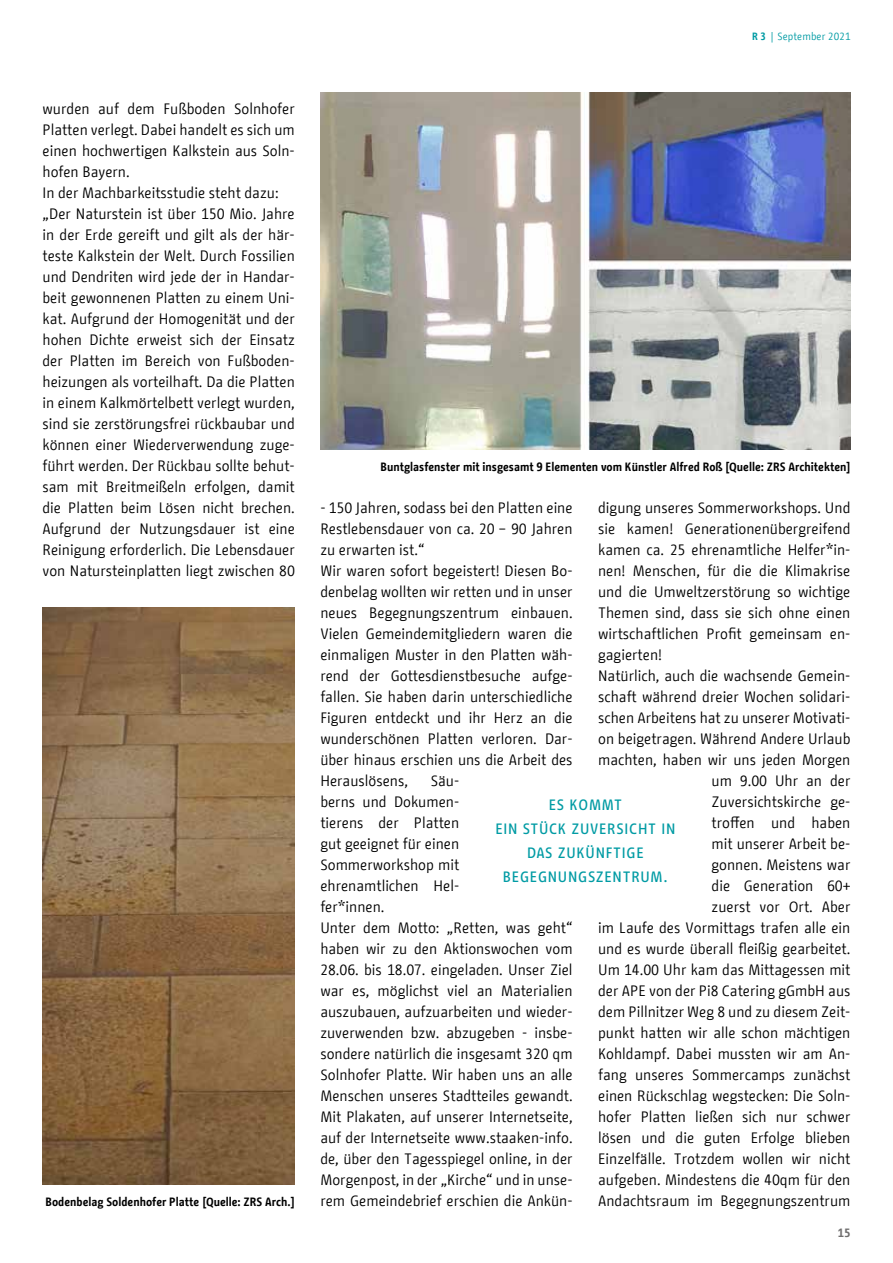
<style>
.page{position:relative;width:893px;height:1263px;background:#fff}
.page>*{position:absolute;margin:0;border:0;box-sizing:border-box;transform-origin:0 0}
.t1{font:15px/21px "BMF Change";color:#000}
.t2{font:500 15px/24px "BMF Change";letter-spacing:.05em;color:#009ba4;text-align:center}
.t3{font:700 12px "BMF Change";color:#000}
.t4{font:700 12px "BMF Change";color:#706f6f}
.t5{font:10.5px "BMF Change";letter-spacing:.01em;color:#009ba4}
.s1{font-weight:700}
</style>
<div class="page">
<img style="left:320px;top:93px;width:530px;height:357px">
<img style="left:43px;top:607px;width:252px;height:578px">
<p class="t5" style="left:752px;top:29px;width:100px"><span class="s1">R 3</span> | September 2021</p>
<p class="t1" style="left:43px;top:98px;width:254px">wurden auf dem Fußboden Solnhofer Platten verlegt. Dabei handelt es sich um einen hochwertigen Kalkstein aus Soln&shy;hofen Bayern.<br>In der Machbarkeitsstudie steht dazu: „Der Naturstein ist über 150 Mio. Jahre in der Erde gereift und gilt als der här&shy;teste Kalkstein der Welt. Durch Fossilien und Dendriten wird jede der in Handar&shy;beit gewonnenen Platten zu einem Uni&shy;kat. Aufgrund der Homogenität und der hohen Dichte erweist sich der Einsatz der Platten im Bereich von Fußboden&shy;heizungen als vorteilhaft. Da die Platten in einem Kalkmörtelbett verlegt wurden, sind sie zerstörungsfrei rückbaubar und können einer Wiederverwendung zuge&shy;führt werden. Der Rückbau sollte behut&shy;sam mit Breitmeißeln erfolgen, damit die Platten beim Lösen nicht brechen.<br>Aufgrund der Nutzungsdauer ist eine Reinigung erforderlich. Die Lebensdauer von Natursteinplatten liegt zwischen 80</p>
<p class="t3" style="left:380px;top:458px;width:471px">Buntglasfenster mit insgesamt 9 Elementen vom Künstler Alfred Roß [Quelle: ZRS Architekten]</p>
<p class="t1" style="left:320px;top:497px;width:254px">- 150 Jahren, sodass bei den Platten eine Restlebensdauer von ca. 20 – 90 Jahren zu erwarten ist.“<br>Wir waren sofort begeistert! Diesen Bo&shy;denbelag wollten wir retten und in unser neues Begegnungszentrum einbauen.<br>Vielen Gemeindemitgliedern waren die einmaligen Muster in den Platten wäh&shy;rend der Gottesdienstbesuche aufge&shy;fallen. Sie haben darin unterschiedliche Figuren entdeckt und ihr Herz an die wunderschönen Platten verloren. Dar&shy;über hinaus erschien uns die Arbeit des Herauslösens,</p>
<p class="t1" style="left:598px;top:497px;width:254px">digung unseres Sommerworkshops. Und</p>
<p class="t1" style="left:598px;top:518px;width:254px">sie kamen! Generationenübergreifend</p>
<p class="t1" style="left:598px;top:539px;width:254px">kamen ca. 25 ehrenamtliche Helfer*in-</p>
<p class="t1" style="left:598px;top:560px;width:254px">nen! Menschen, für die die Klimakrise</p>
<p class="t1" style="left:598px;top:581px;width:254px">und die Umweltzerstörung so wichtige</p>
<p class="t1" style="left:598px;top:602px;width:254px">Themen sind, dass sie sich ohne einen</p>
<p class="t1" style="left:598px;top:623px;width:254px">wirtschaftlichen Profit gemeinsam en-</p>
<p class="t1" style="left:598px;top:644px;width:65px">gagierten!</p>
<p class="t1" style="left:598px;top:665px;width:254px">Natürlich, auch die wachsende Gemein-</p>
<p class="t1" style="left:598px;top:686px;width:254px">schaft während dreier Wochen solidari-</p>
<p class="t1" style="left:598px;top:707px;width:254px">schen Arbeitens hat zu unserer Motivati-</p>
<p class="t1" style="left:598px;top:728px;width:254px">on beigetragen. Während Andere Urlaub</p>
<p class="t1" style="left:598px;top:749px;width:254px">machten, haben wir uns jeden Morgen</p>
<p class="t1" style="left:711px;top:770px;width:140px">um 9.00 Uhr an der</p>
<p class="t1" style="left:711px;top:791px;width:140px">Zuversichtskirche ge-</p>
<p class="t1" style="left:711px;top:812px;width:140px">troffen und haben</p>
<p class="t1" style="left:711px;top:833px;width:140px">mit unserer Arbeit be-</p>
<p class="t1" style="left:711px;top:854px;width:140px">gonnen. Meistens war</p>
<p class="t1" style="left:711px;top:875px;width:140px">die Generation 60+</p>
<p class="t1" style="left:711px;top:896px;width:140px">zuerst vor Ort. Aber</p>
<p class="t1" style="left:598px;top:917px;width:254px">im Laufe des Vormittags trafen alle ein</p>
<p class="t1" style="left:598px;top:938px;width:254px">und es wurde überall fleißig gearbeitet.</p>
<p class="t1" style="left:598px;top:959px;width:254px">Um 14.00 Uhr kam das Mittagessen mit</p>
<p class="t1" style="left:598px;top:980px;width:254px">der APE von der Pi8 Catering gGmbH aus</p>
<p class="t1" style="left:598px;top:1001px;width:254px">dem Pillnitzer Weg 8 und zu diesem Zeit-</p>
<p class="t1" style="left:598px;top:1022px;width:254px">punkt hatten wir alle schon mächtigen</p>
<p class="t1" style="left:598px;top:1043px;width:254px">Kohldampf. Dabei mussten wir am An-</p>
<p class="t1" style="left:598px;top:1064px;width:254px">fang unseres Sommercamps zunächst</p>
<p class="t1" style="left:598px;top:1085px;width:254px">einen Rückschlag wegstecken: Die Soln-</p>
<p class="t1" style="left:598px;top:1106px;width:254px">hofer Platten ließen sich nur schwer</p>
<p class="t1" style="left:598px;top:1127px;width:254px">lösen und die guten Erfolge blieben</p>
<p class="t1" style="left:598px;top:1148px;width:254px">Einzelfälle. Trotzdem wollen wir nicht</p>
<p class="t1" style="left:598px;top:1169px;width:254px">aufgeben. Mindestens die 40qm für den</p>
<p class="t1" style="left:320px;top:770px;width:254px;text-indent:110px">Säu-<br>berns und Dokumen-<br>tierens der Platten<br>gut geeignet für einen<br>Sommerworkshop mit<br>ehrenamtlichen Hel-<br>fer*innen.<br>Unter dem Motto: „Retten, was geht“ haben wir zu den Aktionswochen vom<br>28.06. bis 18.07. eingeladen. Unser Ziel war es, möglichst viel an Materialien auszubauen, aufzuarbeiten und wieder&shy;zuverwenden bzw. abzugeben - insbe&shy;sondere natürlich die insgesamt 320 qm<br>Solnhofer Platte. Wir haben uns an alle<br>Menschen unseres Stadtteiles gewandt.<br>Mit Plakaten, auf unserer Internetseite, auf der Internetseite www.staaken-info. de, über den Tagesspiegel online, in der<br>Morgenpost, in der „Kirche“ und in unse&shy;rem Gemeindebrief erschien die Ankün-</p>
<p class="t2" style="left:495px;top:792px;width:182px">ES KOMMT<br>EIN STÜCK ZUVERSICHT IN<br>DAS ZUKÜNFTIGE<br>BEGEGNUNGSZENTRUM.</p>
<p class="t3" style="left:46px;top:1193px;width:251px">Bodenbelag Soldenhofer Platte [Quelle: ZRS Arch.]</p>
<p class="t1" style="left:598px;top:1190px;width:254px">Andachtsraum im Begegnungszentrum</p>
<p class="t4" style="left:838px;top:1224px;width:14px">15</p>
</div>
